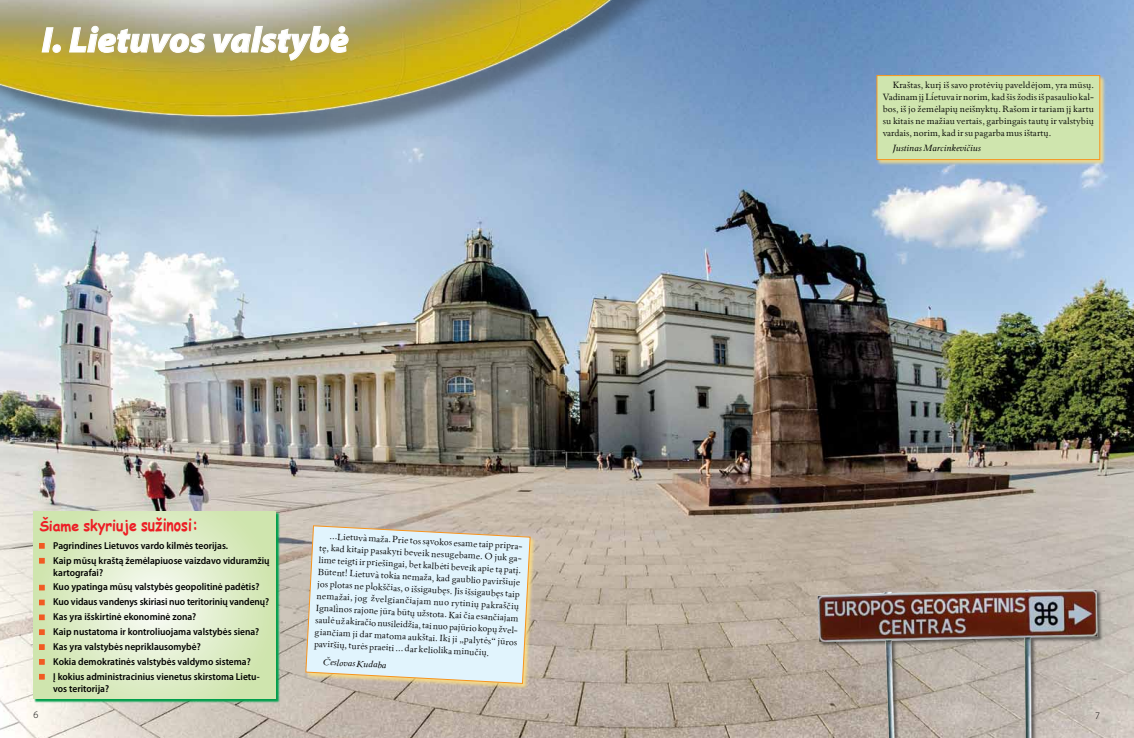
<style>
.page{position:relative;width:1134px;height:738px;background:#fff}
.page>*{position:absolute;margin:0;border:0;box-sizing:border-box;transform-origin:0 0}
.t1{font:italic 900 36px "Myriad Pro";color:#fff}
.t2{font:700 17.2px "Comic Sans MS";color:#ed1d24;scale:.81 1}
.t3{font:10px/12px "Palemonas";color:#000;text-align:justify}
.t4{font:600 10px/14.8px "Myriad Pro";color:#000;scale:.95 1}
.t5{font:italic 10px "Palemonas";color:#000}
.s1{font-size:14px}
.s2{font-size:15.5px}
</style>
<div class="page">
<img style="left:0;top:180px;width:565px;height:557px">
<div style="left:305px;top:524px;width:231px;height:165px;background:#ffe180;opacity:.8"></div>
<svg style="left:306px;top:525px;width:224px;height:158px;background:#dfedf0"></svg>
<img style="left:0;top:0;width:565px;height:180px">
<svg style="left:213px;top:25px;width:136px;height:36px;background:#b7af7a"></svg>
<svg style="left:34px;top:511px;width:247px;height:192px;background:#62b47f"></svg>
<svg style="left:33px;top:511px;width:243px;height:187px;background:#dcebc5"></svg>
<svg style="left:39px;top:542px;width:6px;height:6px"></svg>
<svg style="left:39px;top:557px;width:6px;height:6px"></svg>
<svg style="left:39px;top:584px;width:6px;height:6px"></svg>
<svg style="left:39px;top:599px;width:6px;height:6px"></svg>
<svg style="left:39px;top:614px;width:6px;height:5px"></svg>
<svg style="left:39px;top:629px;width:6px;height:5px"></svg>
<svg style="left:39px;top:643px;width:6px;height:6px"></svg>
<svg style="left:39px;top:658px;width:6px;height:6px"></svg>
<svg style="left:39px;top:673px;width:6px;height:6px"></svg>
<svg style="left:0;top:0;width:206px;height:69px;background:#b8ae74"></svg>
<img style="left:565px;top:0;width:569px;height:737px">
<div style="left:876px;top:74px;width:230px;height:92px;background:#ffe180;opacity:.8"></div>
<div style="left:877px;top:75px;width:223px;height:84px;background:#cfe5ae"></div>
<div style="left:877px;top:75px;width:223px;height:84px;border:1px solid #f7941e"></div>
<div style="left:815px;top:588px;width:291px;height:149px;background:#000;opacity:.5"></div>
<img style="left:816px;top:588px;width:284px;height:149px">
<img style="left:565px;top:0;width:113px;height:181px">
<svg style="left:34px;top:710px;width:4px;height:7px"></svg>
<svg style="left:1096px;top:711px;width:3px;height:7px"></svg>
<h1 class="t1" style="left:42px;top:17px;width:308px">I. Lietuvos valstybė</h1>
<h2 class="t2" style="left:39px;top:511px;width:198px"><span class="s1">Šiame</span> <span class="s2">skyriuje</span> sužinosi:</h2>
<p class="t4" style="left:53px;top:537px;width:229px">Pagrindines Lietuvos vardo kilmės teorijas.<br>Kaip mūsų kraštą žemėlapiuose vaizdavo viduramžių</p>
<p class="t4" style="left:53px;top:564px;width:229px">kartografai?<br>Kuo ypatinga mūsų valstybės geopolitinė padėtis?<br>Kuo vidaus vandenys skiriasi nuo teritorinių vandenų?<br>Kas yra išskirtinė ekonominė zona?<br>Kaip nustatoma ir kontroliuojama valstybės siena?<br>Kas yra valstybės nepriklausomybė?<br>Kokia demokratinės valstybės valdymo sistema?<br>Į kokius administracinius vienetus skirstoma Lietu-</p>
<p class="t4" style="left:53px;top:680px;width:60px">vos teritorija?</p>
<p class="t3" style="left:320px;top:528px;width:204px;text-indent:10px;rotate:3deg">...Lietuvà maža. Prie tos sąvokos esame taip pripra&shy;tę, kad kitaip pasakyti beveik nesugebame. O juk ga&shy;lime teigti ir priešingai, bet kalbėti beveik apie tą patį.<br>Būtent! Lietuvà tokia nemaža, kad gaublio paviršiuje jos plotas ne plokščias, o išsigaubęs. Jis išsigaubęs taip nemažai, jog žvelgiančiajam nuo rytinių pakraščių Ignali̇̀nos rajone jūra būtų užstota. Kai čia esančiajam saulė už akiračio nusileidžia, tai nuo pajūrio kopų žvel&shy;giančiam ji dar matoma aukštai. Iki ji „palytės“ jūros paviršių, turės praeiti ... dar keliolika minučių.</p>
<p class="t5" style="left:323px;top:654px;width:65px;rotate:3deg">Česlovas Kudaba</p>
<p class="t3" style="left:883px;top:78px;width:213px;text-indent:10px">Kraštas, kurį iš savo protėvių paveldėjom, yra mūsų.<br>Vadinam jį Li̇́etuva ir norim, kad šis žodis iš pasaulio kal&shy;bos, iš jo žemėlapių neišnyktų. Rašom ir tariam jį kartu su kitais ne mažiau vertais, garbingais tautų ir valstybių vardais, norim, kad ir su pagarba mus ištartų.</p>
<p class="t5" style="left:893px;top:141px;width:90px">Justinas Marcinkevičius</p>
</div>
